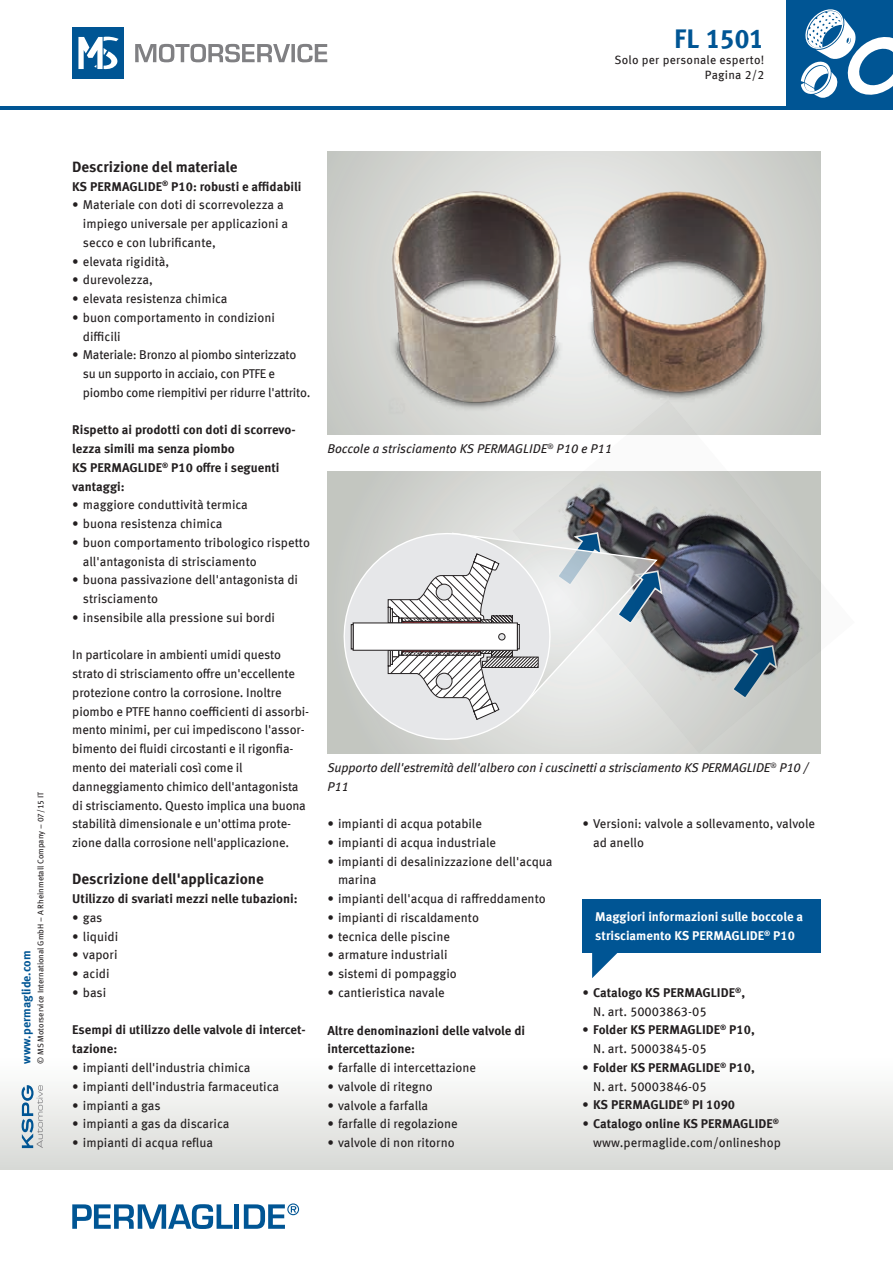
<style>
.page{position:relative;width:893px;height:1263px;background:#fff}
.page>*{position:absolute;margin:0;border:0;box-sizing:border-box;transform-origin:0 0}
.t1{font:700 27px "Meta OFC";letter-spacing:-.025em;color:#005594}
.t2{font:700 15px "Meta OFC";color:#231f20}
.t3{font:12.75px/18.8px "Meta OFC";letter-spacing:-.005em;color:#231f20}
.t4{font:700 12.75px/18.8px "Meta OFC";color:#231f20}
.t5{font:italic 12.75px/18.8px "Meta OFC";letter-spacing:-.01em;color:#231f20}
.t6{font:700 12.75px/18.8px "Meta OFC";color:#fff}
.t7{font:12px/15px "Meta OFC";letter-spacing:.02em;color:#231f20;text-align:right}
.t8{font:700 12px "Meta OFC";color:#005594}
.t9{font:8.25px "Meta OFC";color:#231f20}
.s1{font-weight:400}
.s2{font-weight:700}
</style>
<div class="page">
<div style="left:0;top:1054px;width:893px;height:115px;background:linear-gradient(to bottom,#fff,#d8d9d6)"></div>
<hr style="left:0;top:106px;width:893px;height:4px;background:#005594">
<div style="left:787px;top:0;width:106px;height:106px;background:#005594"></div>
<svg style="left:801px;top:9px;width:92px;height:89px"></svg>
<svg style="left:22px;top:1085px;width:21px;height:63px"></svg>
<svg style="left:135px;top:44px;width:192px;height:19px"></svg>
<div style="left:72px;top:28px;width:51px;height:51px;background:#005594"></div>
<svg style="left:78px;top:36px;width:41px;height:33px"></svg>
<svg style="left:72px;top:1204px;width:161px;height:25px"></svg>
<div style="left:234px;top:1204px;width:5px;height:25px;background:#005594"></div>
<svg style="left:244px;top:1203px;width:55px;height:26px"></svg>
<svg style="left:327px;top:472px;width:185px;height:281px;background:#cdcfcb"></svg>
<svg style="left:327px;top:152px;width:494px;height:282px;background:#d2d4d0"></svg>
<img style="left:387px;top:180px;width:179px;height:235px">
<img style="left:583px;top:177px;width:189px;height:223px">
<img style="left:512px;top:400px;width:309px;height:353px">
<svg style="left:730px;top:644px;width:48px;height:56px;background:#728694"></svg>
<svg style="left:329px;top:519px;width:236px;height:233px;background:#d1d3cf"></svg>
<svg style="left:352px;top:531px;width:312px;height:190px"></svg>
<div style="left:583px;top:899px;width:238px;height:54px;background:#005594"></div>
<svg style="left:592px;top:953px;width:26px;height:25px"></svg>
<h1 class="t1" style="left:674px;top:22px;width:92px">FL 1501</h1>
<p class="t7" style="left:614px;top:52px;width:151px">Solo per personale esperto!<br>Pagina 2/2</p>
<p class="t9" style="left:35px;top:1064px;width:274px;rotate:-90deg">© MS Motorservice International GmbH – A Rheinmetall Company – 07/15 IT</p>
<p class="t8" style="left:19px;top:1064px;width:115px;rotate:-90deg">www.permaglide.com</p>
<p class="t2" style="left:72px;top:157px;width:167px">Descrizione del materiale</p>
<p class="t4" style="left:72px;top:177px;width:231px">KS PERMAGLIDE<sup>®</sup> P10: robusti e affidabili</p>
<p class="t3" style="left:83px;top:196px;width:207px;text-indent:-11px">• Materiale con doti di scorrevolezza a impiego universale per applicazioni a secco e con lubrificante,</p>
<p class="t3" style="left:72px;top:252px;width:99px">• elevata rigidità,</p>
<p class="t3" style="left:72px;top:271px;width:82px">• durevolezza,</p>
<p class="t3" style="left:72px;top:289px;width:157px">• elevata resistenza chimica</p>
<p class="t3" style="left:83px;top:308px;width:194px;text-indent:-11px">• buon comportamento in condizioni difficili</p>
<p class="t3" style="left:83px;top:346px;width:229px;text-indent:-11px">• Materiale: Bronzo al piombo sinterizzato su un supporto in acciaio, con PTFE e piombo come riempitivi per ridurre l'attrito.</p>
<p class="t4" style="left:72px;top:421px;width:225px">Rispetto ai prodotti con doti di scorrevo&shy;lezza simili ma senza piombo<br>KS PERMAGLIDE<sup>®</sup> P10 offre i seguenti vantaggi:</p>
<p class="t3" style="left:72px;top:496px;width:177px">• maggiore conduttività termica</p>
<p class="t3" style="left:72px;top:514px;width:152px">• buona resistenza chimica</p>
<p class="t3" style="left:83px;top:533px;width:229px;text-indent:-11px">• buon comportamento tribologico rispetto all'antagonista di strisciamento</p>
<p class="t3" style="left:83px;top:571px;width:217px;text-indent:-11px">• buona passivazione dell'antagonista di strisciamento</p>
<p class="t3" style="left:72px;top:608px;width:204px">• insensibile alla pressione sui bordi</p>
<p class="t3" style="left:72px;top:646px;width:238px">In particolare in ambienti umidi questo strato di strisciamento offre un'eccellente protezione contro la corrosione. Inoltre piombo e PTFE hanno coefficienti di assorbi&shy;mento minimi, per cui impediscono l'assor&shy;bimento dei fluidi circostanti e il rigonfia&shy;mento dei materiali così come il danneggiamento chimico dell'antagonista di strisciamento. Questo implica una buona stabilità dimensionale e un'ottima prote&shy;zione dalla corrosione nell'applicazione.</p>
<p class="t2" style="left:72px;top:870px;width:193px">Descrizione dell'applicazione</p>
<p class="t4" style="left:72px;top:889px;width:227px">Utilizzo di svariati mezzi nelle tubazioni:</p>
<p class="t3" style="left:72px;top:908px;width:32px">• gas</p>
<p class="t3" style="left:72px;top:927px;width:48px">• liquidi</p>
<p class="t3" style="left:72px;top:946px;width:47px">• vapori</p>
<p class="t3" style="left:72px;top:964px;width:39px">• acidi</p>
<p class="t3" style="left:72px;top:983px;width:35px">• basi</p>
<p class="t4" style="left:72px;top:1021px;width:235px">Esempi di utilizzo delle valvole di intercet&shy;tazione:</p>
<p class="t3" style="left:72px;top:1058px;width:180px">• impianti dell'industria chimica</p>
<p class="t3" style="left:72px;top:1077px;width:208px">• impianti dell'industria farmaceutica</p>
<p class="t3" style="left:72px;top:1096px;width:90px">• impianti a gas</p>
<p class="t3" style="left:72px;top:1114px;width:159px">• impianti a gas da discarica</p>
<p class="t3" style="left:72px;top:1133px;width:142px">• impianti di acqua reflua</p>
<p class="t5" style="left:327px;top:439px;width:286px">Boccole a strisciamento KS PERMAGLIDE<sup>®</sup> P10 e P11</p>
<p class="t5" style="left:327px;top:758px;width:483px">Supporto dell'estremità dell'albero con i cuscinetti a strisciamento KS PERMAGLIDE<sup>®</sup> P10 /<br>P11</p>
<p class="t3" style="left:327px;top:814px;width:156px">• impianti di acqua potabile</p>
<p class="t3" style="left:327px;top:833px;width:170px">• impianti di acqua industriale</p>
<p class="t3" style="left:338px;top:852px;width:216px;text-indent:-11px">• impianti di desalinizzazione dell'acqua marina</p>
<p class="t3" style="left:327px;top:889px;width:220px">• impianti dell'acqua di raffreddamento</p>
<p class="t3" style="left:327px;top:908px;width:153px">• impianti di riscaldamento</p>
<p class="t3" style="left:327px;top:927px;width:124px">• tecnica delle piscine</p>
<p class="t3" style="left:327px;top:946px;width:122px">• armature industriali</p>
<p class="t3" style="left:327px;top:964px;width:131px">• sistemi di pompaggio</p>
<p class="t3" style="left:327px;top:983px;width:119px">• cantieristica navale</p>
<p class="t4" style="left:327px;top:1021px;width:199px">Altre denominazioni delle valvole di intercettazione:</p>
<p class="t3" style="left:327px;top:1058px;width:150px">• farfalle di intercettazione</p>
<p class="t3" style="left:327px;top:1077px;width:107px">• valvole di ritegno</p>
<p class="t3" style="left:327px;top:1096px;width:102px">• valvole a farfalla</p>
<p class="t3" style="left:327px;top:1114px;width:132px">• farfalle di regolazione</p>
<p class="t3" style="left:327px;top:1133px;width:129px">• valvole di non ritorno</p>
<p class="t3" style="left:593px;top:814px;width:223px;text-indent:-11px">• Versioni: valvole a sollevamento, valvole ad anello</p>
<p class="t6" style="left:595px;top:907px;width:209px">Maggiori informazioni sulle boccole a strisciamento KS PERMAGLIDE<sup>®</sup> P10</p>
<p class="t4" style="left:593px;top:983px;width:153px;text-indent:-11px"><span class="s1">•</span> Catalogo KS PERMAGLIDE<sup>®</sup>,<br><span class="s1">N. art. 50003863-05</span></p>
<p class="t4" style="left:593px;top:1021px;width:163px;text-indent:-11px">• Folder KS PERMAGLIDE<sup>®</sup> P10,<br><span class="s1">N. art. 50003845-05</span></p>
<p class="t4" style="left:593px;top:1058px;width:163px;text-indent:-11px">• Folder KS PERMAGLIDE<sup>®</sup> P10,<br><span class="s1">N. art. 50003846-05</span></p>
<p class="t4" style="left:583px;top:1096px;width:154px">• KS PERMAGLIDE<sup>®</sup> PI 1090</p>
<p class="t3" style="left:583px;top:1114px;width:200px;text-align:right">• <span class="s2">Catalogo online KS PERMAGLIDE</span><sup>® </sup>www.permaglide.com/onlineshop</p>
</div>
